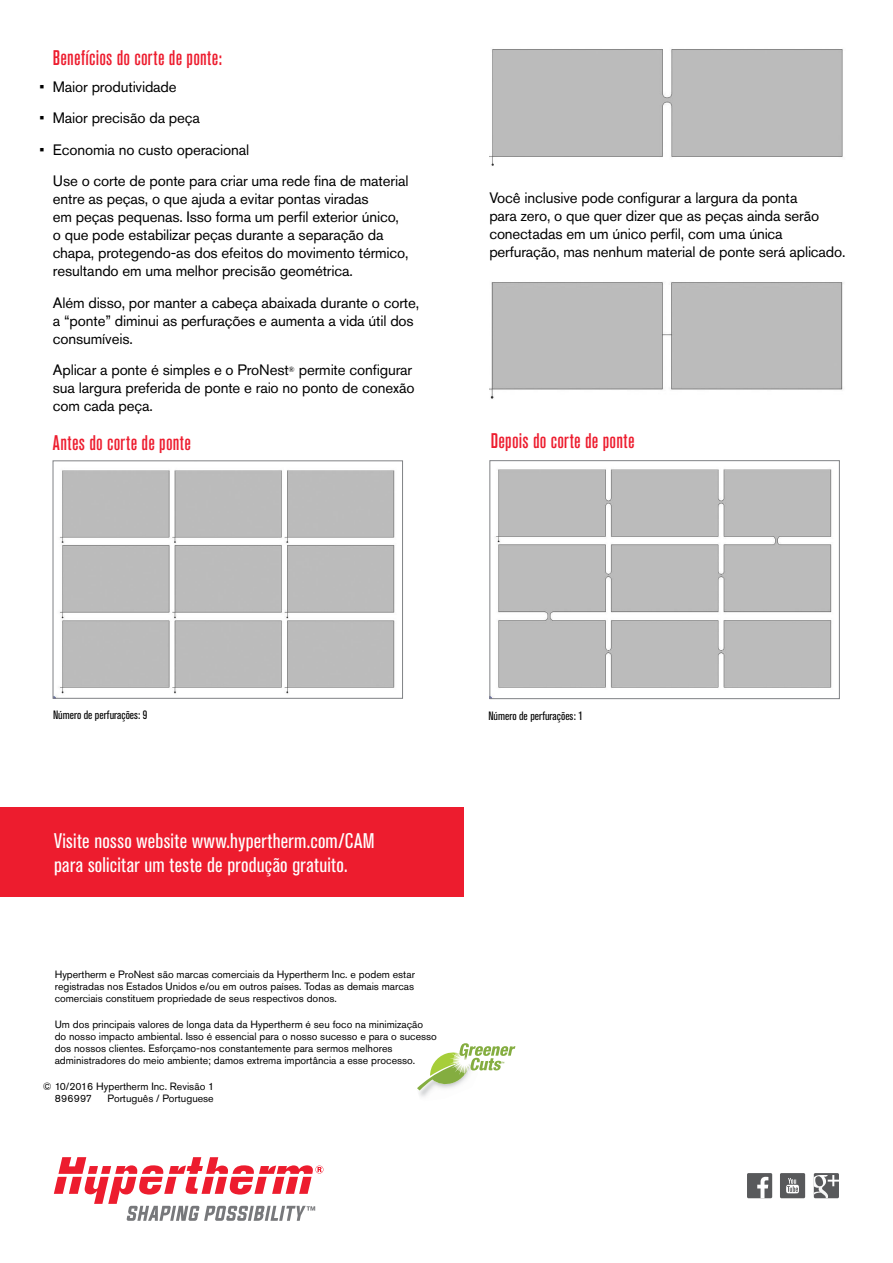
<style>
.page{position:relative;width:893px;height:1263px;background:#fff}
.page>*{position:absolute;margin:0;border:0;box-sizing:border-box;transform-origin:0 0}
.t1{font:condensed 21px/24px "Akzidenz Grotesk Pro";letter-spacing:.015em;color:#fff}
.t2{font:500 condensed 21px "Akzidenz Grotesk Pro";letter-spacing:.015em;color:#ed1c2e}
.t3{font:15px/18px "Akzidenz Grotesk Pro";letter-spacing:-.01em;color:#000}
.t4{font:condensed 12px "Akzidenz Grotesk Pro";color:#000}
.t5{font:10.5px/12px "Akzidenz Grotesk Pro";color:#000}
.t6{font:4.5px "Akzidenz Grotesk Pro";color:#78a22f}
</style>
<div class="page">
<img style="left:55px;top:470px;width:340px;height:227px">
<div style="left:53px;top:460px;width:350px;height:239px;border:1px solid #808285"></div>
<img style="left:489px;top:49px;width:354px;height:117px">
<img style="left:489px;top:282px;width:354px;height:117px">
<div style="left:0;top:807px;width:464px;height:90px;background:#ed1c2e"></div>
<img style="left:491px;top:469px;width:341px;height:228px">
<div style="left:489px;top:460px;width:351px;height:239px;border:1px solid #808285"></div>
<div style="left:747px;top:1173px;width:25px;height:25px;background:#58595b"></div>
<svg style="left:757px;top:1177px;width:11px;height:21px"></svg>
<div style="left:780px;top:1173px;width:25px;height:25px;background:#58595b"></div>
<svg style="left:786px;top:1178px;width:13px;height:15px"></svg>
<div style="left:814px;top:1173px;width:25px;height:25px;background:#58595b"></div>
<svg style="left:814px;top:1175px;width:25px;height:23px"></svg>
<svg style="left:54px;top:1157px;width:269px;height:64px"></svg>
<img style="left:419px;top:1090px;width:12px;height:7px">
<svg style="left:417px;top:1043px;width:98px;height:47px"></svg>
<h1 class="t2" style="left:53px;top:44px;width:171px">Benefícios do corte de ponte:</h1>
<p class="t3" style="left:39px;top:78px;width:139px">• Maior produtividade</p>
<p class="t3" style="left:39px;top:109px;width:162px">• Maior precisão da peça</p>
<p class="t3" style="left:53px;top:134px;width:357px;line-height:31.5px;text-indent:-14px">• Economia no custo operacional<br>Use o corte de ponte para criar uma rede fina de material</p>
<p class="t3" style="left:53px;top:190px;width:357px">entre as peças, o que ajuda a evitar pontas viradas<br>em peças pequenas. Isso forma um perfil exterior único, o que pode estabilizar peças durante a separação da chapa, protegendo-as dos efeitos do movimento térmico, resultando em uma melhor precisão geométrica.</p>
<p class="t3" style="left:53px;top:294px;width:368px">Além disso, por manter a cabeça abaixada durante o corte, a “ponte” diminui as perfurações e aumenta a vida útil dos consumíveis.</p>
<p class="t3" style="left:53px;top:361px;width:363px">Aplicar a ponte é simples e o ProNest<sup>®</sup> permite configurar sua largura preferida de ponte e raio no ponto de conexão com cada peça.</p>
<h1 class="t2" style="left:53px;top:429px;width:140px">Antes do corte de ponte</h1>
<p class="t3" style="left:489px;top:188px;width:358px">Você inclusive pode configurar a largura da ponta<br>para zero, o que quer dizer que as peças ainda serão conectadas em um único perfil, com uma única perfuração, mas nenhum material de ponte será aplicado.</p>
<h1 class="t2" style="left:491px;top:427px;width:145px">Depois do corte de ponte</h1>
<p class="t4" style="left:53px;top:707px;width:96px">Número de perfurações: 9</p>
<h1 class="t1" style="left:54px;top:828px;width:322px">Visite nosso website www.hypertherm.com/CAM para solicitar um teste de produção gratuito.</h1>
<p class="t5" style="left:55px;top:968px;width:362px;text-align:justify">Hypertherm e ProNest são marcas comerciais da Hypertherm Inc. e podem estar registradas nos Estados Unidos e/ou em outros países. Todas as demais marcas comerciais constituem propriedade de seus respectivos donos.</p>
<p class="t5" style="left:55px;top:1018px;width:384px">Um dos principais valores de longa data da Hypertherm é seu foco na minimização do nosso impacto ambiental. Isso é essencial para o nosso sucesso e para o sucesso dos nossos clientes. Esforçamo-nos constantemente para sermos melhores administradores do meio ambiente; damos extrema importância a esse processo.</p>
<p class="t5" style="left:55px;top:1080px;width:161px;text-indent:-12px">© 10/2016 Hypertherm Inc. Revisão 1<br>896997</p>
<p class="t5" style="left:108px;top:1092px;width:108px">Português / Portuguese</p>
<p class="t4" style="left:488px;top:708px;width:96px">Número de perfurações: 1</p>
<p class="t6" style="left:502px;top:1060px;width:5px">™</p>
</div>
